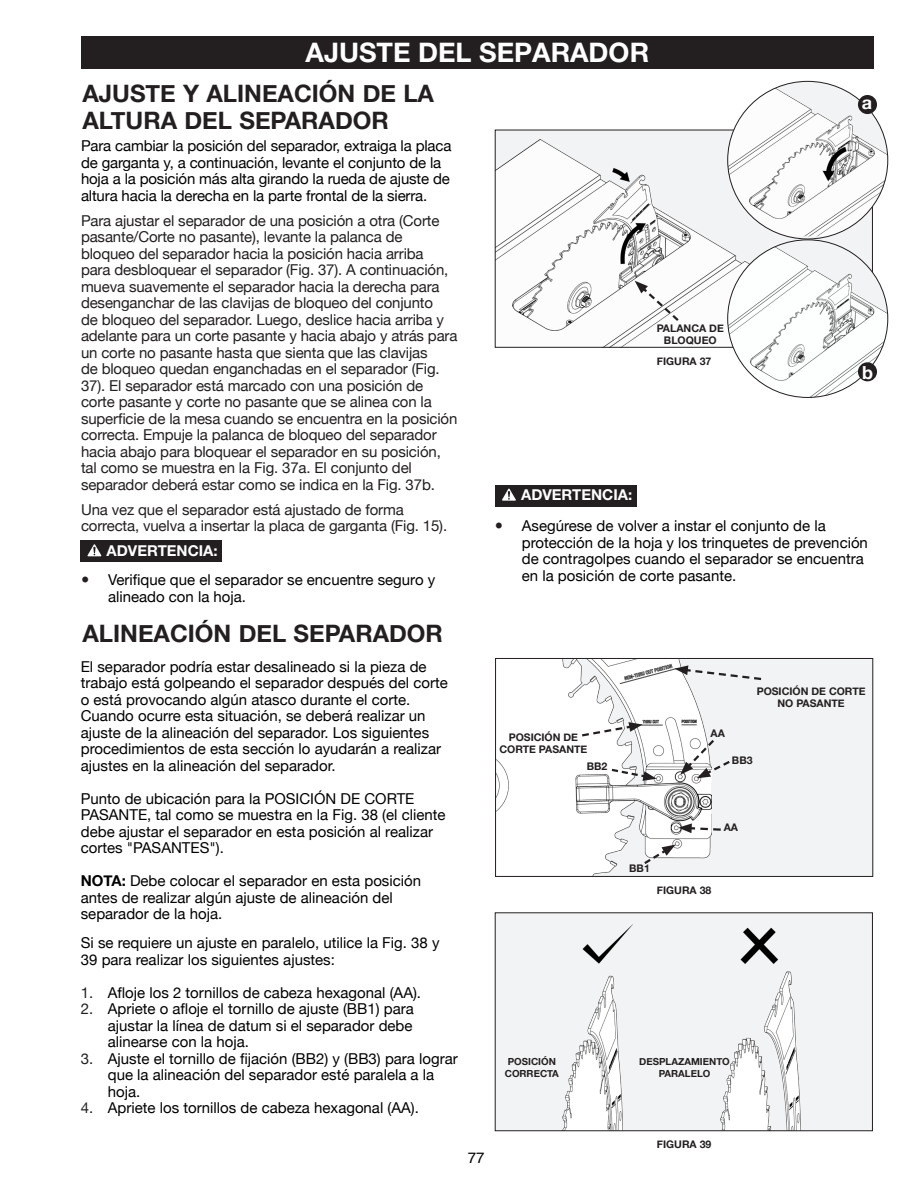
<style>
.page{position:relative;width:918px;height:1188px;background:#fff}
.page>*{position:absolute;margin:0;border:0;box-sizing:border-box;transform-origin:0 0}
.Body_Title{font:700 27px "Helvetica Neue LT Std";color:#fff}
.Body_Sub-Title{font:700 24px/27px "Helvetica Neue";color:#231f20}
.callouts{font:700 18px "Helvetica Neue";color:#fff}
.t1{font:15px/16.5px "Helvetica Neue";color:#000}
.t2{font:15px/16.5px "Helvetica Neue";letter-spacing:-.01em;color:#231f20}
.Body_Text_10_11{font:700 15px "Helvetica Neue LT Std";color:#fff}
.t3{font:15px "Helvetica";color:#000}
.center{font:700 10.5px/12px "Helvetica Neue";color:#231f20;text-align:center}
.center-2{font:700 9.75px/12px "Helvetica Neue";color:#231f20;text-align:center}
.s1{font-weight:700}
.s2{color:#231f20}
</style>
<div class="page">
<div style="left:495px;top:130px;width:377px;height:217px;background:#f2f3f4"></div>
<img style="left:497px;top:140px;width:252px;height:206px">
<img style="left:728px;top:84px;width:160px;height:152px">
<img style="left:728px;top:240px;width:160px;height:157px;border-radius:75px">
<div style="left:858px;top:95px;width:19px;height:19px;background:#231f20;border-radius:50%"></div>
<div style="left:858px;top:362px;width:19px;height:19px;background:#231f20;border-radius:50%"></div>
<div style="left:81px;top:36px;width:793px;height:33px;background:#231f20"></div>
<svg style="left:635px;top:281px;width:46px;height:42px"></svg>
<div style="left:496px;top:658px;width:377px;height:218px;background:#f2f3f4"></div>
<img style="left:497px;top:660px;width:215px;height:215px">
<div style="left:495px;top:658px;width:378px;height:219px;border:1px solid #231f20"></div>
<div style="left:495px;top:913px;width:377px;height:218px;background:#f2f3f4"></div>
<img style="left:562px;top:925px;width:239px;height:204px">
<div style="left:495px;top:912px;width:378px;height:219px;border:1px solid #231f20"></div>
<svg style="left:642px;top:845px;width:34px;height:21px"></svg>
<svg style="left:678px;top:823px;width:43px;height:10px"></svg>
<svg style="left:674px;top:665px;width:88px;height:16px"></svg>
<svg style="left:680px;top:738px;width:50px;height:40px"></svg>
<svg style="left:609px;top:767px;width:48px;height:14px"></svg>
<svg style="left:580px;top:722px;width:63px;height:16px"></svg>
<div style="left:81px;top:541px;width:105px;height:21px;background:#231f20"></div>
<svg style="left:87px;top:544px;width:15px;height:13px"></svg>
<div style="left:103px;top:541px;width:119px;height:21px;background:#231f20"></div>
<div style="left:495px;top:485px;width:105px;height:21px;background:#231f20"></div>
<svg style="left:502px;top:489px;width:14px;height:12px"></svg>
<div style="left:517px;top:485px;width:119px;height:21px;background:#231f20"></div>
<p class="Body_Title" style="left:306px;top:36px;width:345px">AJUSTE DEL SEPARADOR</p>
<p class="Body_Sub-Title" style="left:82px;top:79px;width:353px">AJUSTE Y ALINEACIÓN DE LA<br>ALTURA DEL SEPARADOR</p>
<p class="callouts" style="left:862px;top:92px;width:12px">a</p>
<p class="t1" style="left:81px;top:138px;width:372px">Para cambiar la posición del separador, extraiga la placa de garganta y, a continuación, levante el conjunto de la hoja a la posición más alta girando la rueda de ajuste de altura hacia la derecha en la parte frontal de la sierra.</p>
<p class="t2" style="left:81px;top:212px;width:378px">Para ajustar el separador de una posición a otra (Corte pasante/Corte no pasante), levante la palanca de bloqueo del separador hacia la posición hacia arriba<br>para desbloquear el separador (Fig. 37). A continuación, mueva suavemente el separador hacia la derecha para desenganchar de las clavijas de bloqueo del conjunto<br>de bloqueo del separador. Luego, deslice hacia arriba y adelante para un corte pasante y hacia abajo y atrás para un corte no pasante hasta que sienta que las clavijas<br>de bloqueo quedan enganchadas en el separador (Fig.<br>37). El separador está marcado con una posición de corte pasante y corte no pasante que se alinea con la superficie de la mesa cuando se encuentra en la posición correcta. Empuje la palanca de bloqueo del separador hacia abajo para bloquear el separador en su posición, tal como se muestra en la Fig. 37a. El conjunto del separador deberá estar como se indica en la Fig. 37b.</p>
<p class="t2" style="left:81px;top:501px;width:368px">Una vez que el separador está ajustado de forma correcta, vuelva a insertar la placa de garganta (Fig. 15).</p>
<p class="Body_Text_10_11" style="left:107px;top:541px;width:113px">ADVERTENCIA:</p>
<p class="t1" style="left:108px;top:571px;width:329px">Verifique que el separador se encuentre seguro y alineado con la hoja.</p>
<p class="Body_Sub-Title" style="left:82px;top:619px;width:362px">ALINEACIÓN DEL SEPARADOR</p>
<p class="t1" style="left:81px;top:658px;width:368px">El separador podría estar desalineado si la pieza de trabajo está golpeando el separador después del corte o está provocando algún atasco durante el corte.<br>Cuando ocurre esta situación, se deberá realizar un ajuste de la alineación del separador. Los siguientes procedimientos de esta sección lo ayudarán a realizar ajustes en la alineación del separador.</p>
<p class="t1" style="left:81px;top:790px;width:366px">Punto de ubicación para la POSICIÓN DE CORTE PASANTE, tal como se muestra en la Fig. 38 (el cliente debe ajustar el separador en esta posición al realizar cortes "PASANTES").</p>
<p class="t1" style="left:81px;top:872px;width:342px"><span class="s1">NOTA:</span> Debe colocar el separador en esta posición antes de realizar algún ajuste de alineación del separador de la hoja.</p>
<p class="t1" style="left:81px;top:935px;width:360px">Si se requiere un ajuste en paralelo, utilice la Fig. 38 y<br>39 para realizar los siguientes ajustes:</p>
<p class="t1" style="left:81px;top:984px;width:342px"><span class="s2">1.</span> Afloje los 2 tornillos de cabeza hexagonal (AA).</p>
<p class="t1" style="left:108px;top:1001px;width:308px;text-align:justify;text-indent:-27px"><span class="s2">2.</span> Apriete o afloje el tornillo de ajuste (BB1) para ajustar la línea de datum si el separador debe alinearse con la hoja.</p>
<p class="t1" style="left:108px;top:1050px;width:351px;text-indent:-27px"><span class="s2">3.</span> Ajuste el tornillo de fijación (BB2) y (BB3) para lograr que la alineación del separador esté paralela a la hoja.</p>
<p class="t1" style="left:81px;top:1100px;width:340px"><span class="s2">4.</span> Apriete los tornillos de cabeza hexagonal (AA).</p>
<p class="t3" style="left:468px;top:1148px;width:18px">77</p>
<p class="center" style="left:657px;top:322px;width:69px">PALANCA DE<br>BLOQUEO</p>
<p class="center" style="left:657px;top:355px;width:56px">FIGURA 37</p>
<p class="Body_Text_10_11" style="left:521px;top:485px;width:113px">ADVERTENCIA:</p>
<p class="callouts" style="left:862px;top:361px;width:12px">b</p>
<p class="t1" style="left:522px;top:517px;width:348px">Asegúrese de volver a instar el conjunto de la protección de la hoja y los trinquetes de prevención de contragolpes cuando el separador se encuentra en la posición de corte pasante.</p>
<p class="center" style="left:499px;top:731px;width:89px">POSICIÓN DE<br>CORTE PASANTE</p>
<p class="center" style="left:587px;top:760px;width:22px">BB2</p>
<p class="center" style="left:711px;top:727px;width:16px">AA</p>
<p class="center" style="left:757px;top:685px;width:110px">POSICIÓN DE CORTE<br>NO PASANTE</p>
<p class="center" style="left:732px;top:754px;width:22px">BB3</p>
<p class="center" style="left:724px;top:821px;width:16px">AA</p>
<p class="center" style="left:629px;top:862px;width:22px">BB1</p>
<p class="center" style="left:657px;top:884px;width:56px">FIGURA 38</p>
<p class="center-2" style="left:505px;top:1055px;width:56px">POSICIÓN<br>CORRECTA</p>
<p class="center-2" style="left:639px;top:1055px;width:92px">DESPLAZAMIENTO<br>PARALELO</p>
<p class="center" style="left:657px;top:1138px;width:56px">FIGURA 39</p>
</div>
